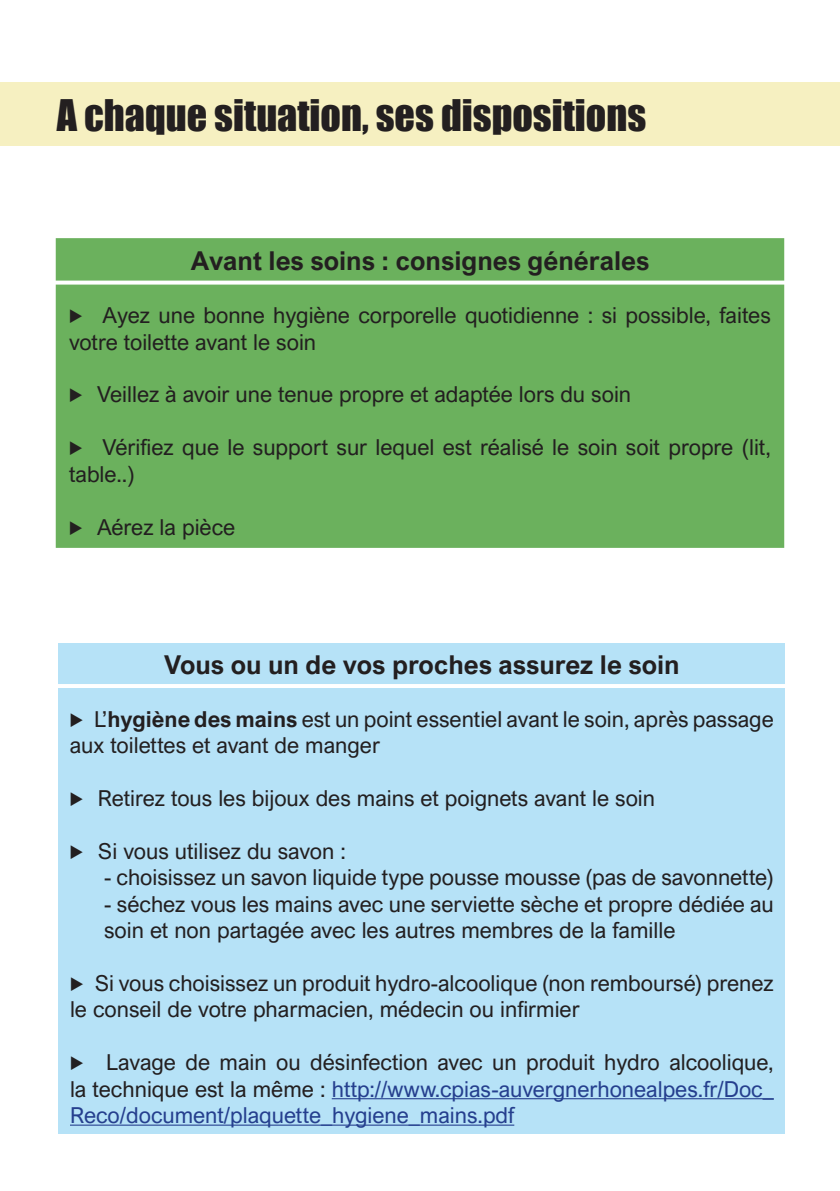
<style>
.page{position:relative;width:840px;height:1191px;background:#fff}
.page>*{position:absolute;margin:0;border:0;box-sizing:border-box;transform-origin:0 0}
.t1{font:40px "Impact";color:#231f20}
.t2{font:700 26px "Arial Nova";color:#231f20}
.t3{font:22px/26.4px "Arial Nova";color:#231f20}
.t4{font:22px/26.4px "Arial Nova";color:#253f8e;text-align:justify}
.s1{font-weight:700}
.s2{color:#231f20}
</style>
<div class="page">
<div style="left:0;top:82px;width:839px;height:64px;background:#f6f0c1"></div>
<div style="left:59px;top:643px;width:725px;height:491px;background:#b6e2f7"></div>
<hr style="left:331px;top:1098px;width:442px;height:1px;background:#253f8e">
<hr style="left:70px;top:1124px;width:444px;height:1px;background:#253f8e">
<hr style="left:26px;top:684px;width:787px;height:4px;background:#fff">
<div style="left:57px;top:239px;width:725px;height:308px;background:#6bb15d"></div>
<div style="left:56px;top:238px;width:727px;height:310px;border:2px solid #6bb15d"></div>
<svg style="left:55px;top:280px;width:730px;height:4px;background:#e9f3e7"></svg>
<h1 class="t1" style="left:57px;top:84px;width:590px">A chaque situation, ses dispositions</h1>
<p class="t2" style="left:190px;top:246px;width:460px">Avant les soins : consignes générales</p>
<p class="t3" style="left:69px;top:302px;width:702px">• Ayez une bonne hygiène corporelle quotidienne : si possible, faites votre toilette avant le soin</p>
<p class="t3" style="left:69px;top:381px;width:563px">• Veillez à avoir une tenue propre et adaptée lors du soin</p>
<p class="t3" style="left:69px;top:434px;width:702px">• Vérifiez que le support sur lequel est réalisé le soin soit propre (lit, table..)</p>
<p class="t3" style="left:69px;top:513px;width:168px">• Aérez la pièce</p>
<p class="t2" style="left:164px;top:649px;width:517px">Vous ou un de vos proches assurez le soin</p>
<p class="t3" style="left:70px;top:706px;width:704px">• L’<span class="s1">hygiène des mains</span> est un point essentiel avant le soin, après passage aux toilettes et avant de manger</p>
<p class="t3" style="left:70px;top:785px;width:586px">• Retirez tous les bijoux des mains et poignets avant le soin</p>
<p class="t3" style="left:70px;top:838px;width:277px">• Si vous utilisez du savon :</p>
<p class="t3" style="left:104px;top:864px;width:670px">- choisissez un savon liquide type pousse mousse (pas de savonnette)</p>
<p class="t3" style="left:104px;top:890px;width:670px">- séchez vous les mains avec une serviette sèche et propre dédiée au soin et non partagée avec les autres membres de la famille</p>
<p class="t3" style="left:70px;top:970px;width:704px">• Si vous choisissez un produit hydro-alcoolique (non remboursé) prenez le conseil de votre pharmacien, médecin ou infirmier</p>
<p class="t4" style="left:70px;top:1049px;width:705px"><span class="s2">• Lavage de main ou désinfection avec un produit hydro alcoolique, la technique est la même :</span> http://www.cpias-auvergnerhonealpes.fr/Doc_ Reco/document/plaquette_hygiene_mains.pdf</p>
</div>
